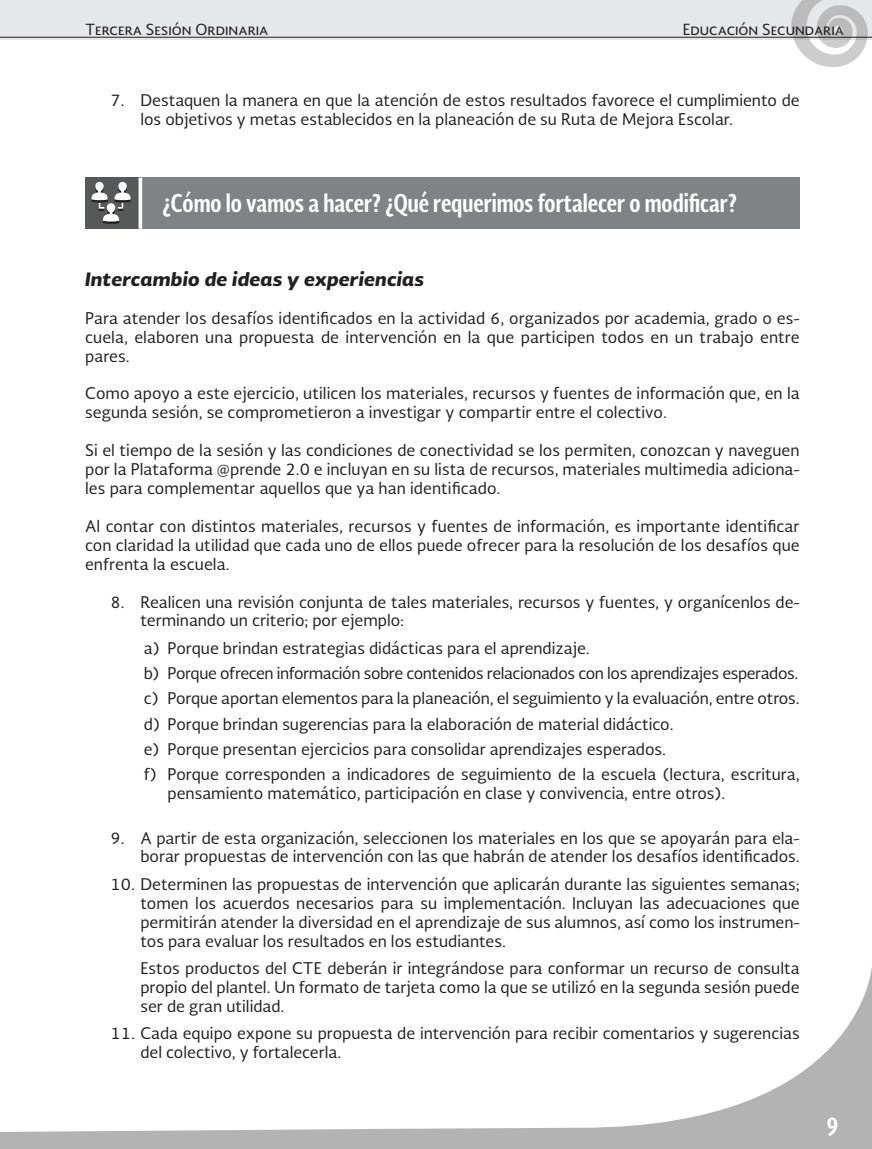
<style>
.page{position:relative;width:872px;height:1149px;background:#fff}
.page>*{position:absolute;margin:0;border:0;box-sizing:border-box;transform-origin:0 0}
.t1{font:700 25.5px "Soberana Sans Condensed";color:#fff}
.t2{font:700 24px "Soberana Sans Condensed";color:#fff}
.t3{font:18px "Soberana Sans Blacktalic";color:#231f20}
.t4{font:15.75px/18.9px "Soberana Sans";color:#231f20}
.t5{font:15px "Soberana Sans";color:#231f20}
</style>
<div class="page">
<div style="left:0;top:0;width:872px;height:39px;background:#e6e7e9"></div>
<svg style="left:0;top:967px;width:872px;height:181px"></svg>
<svg style="left:791px;top:0;width:76px;height:67px"></svg>
<hr style="left:0;top:37px;width:872px;height:1px;background:#231f20">
<div style="left:85px;top:178px;width:55px;height:51px;background:#57585a"></div>
<div style="left:140px;top:178px;width:659px;height:51px;background:#808285"></div>
<hr style="left:139px;top:178px;width:3px;height:51px;background:#fff">
<svg style="left:91px;top:182px;width:40px;height:42px"></svg>
<p class="t5" style="left:85px;top:19px;width:185px">Tercera Sesión Ordinaria</p>
<p class="t5" style="left:682px;top:19px;width:163px">Educación Secundaria</p>
<p class="t4" style="left:140px;top:90px;width:661px;text-indent:-30px">7. Destaquen la manera en que la atención de estos resultados favorece el cumplimiento de los objetivos y metas establecidos en la planeación de su Ruta de Mejora Escolar.</p>
<h2 class="t2" style="left:162px;top:187px;width:576px">¿Cómo lo vamos a hacer? ¿Qué requerimos fortalecer o modificar?</h2>
<p class="t3" style="left:85px;top:266px;width:340px">Intercambio de ideas y experiencias</p>
<p class="t4" style="left:85px;top:308px;width:716px;text-align:justify">Para atender los desafíos identificados en la actividad 6, organizados por academia, grado o es&shy;cuela, elaboren una propuesta de intervención en la que participen todos en un trabajo entre pares.</p>
<p class="t4" style="left:85px;top:383px;width:716px">Como apoyo a este ejercicio, utilicen los materiales, recursos y fuentes de información que, en la segunda sesión, se comprometieron a investigar y compartir entre el colectivo.</p>
<p class="t4" style="left:85px;top:440px;width:716px;text-align:justify">Si el tiempo de la sesión y las condiciones de conectividad se los permiten, conozcan y naveguen por la Plataforma @prende 2.0 e incluyan en su lista de recursos, materiales multimedia adiciona&shy;les para complementar aquellos que ya han identificado.</p>
<p class="t4" style="left:85px;top:516px;width:716px;text-align:justify">Al contar con distintos materiales, recursos y fuentes de información, es importante identificar con claridad la utilidad que cada uno de ellos puede ofrecer para la resolución de los desafíos que enfrenta la escuela.</p>
<p class="t4" style="left:140px;top:591px;width:661px;text-indent:-30px">8. Realicen una revisión conjunta de tales materiales, recursos y fuentes, y organícenlos de&shy;terminando un criterio; por ejemplo:</p>
<p class="t4" style="left:144px;top:634px;width:657px;line-height:25.3px">a) Porque brindan estrategias didácticas para el aprendizaje.<br>b) Porque ofrecen información sobre contenidos relacionados con los aprendizajes esperados. c) Porque aportan elementos para la planeación, el seguimiento y la evaluación, entre otros. d) Porque brindan sugerencias para la elaboración de material didáctico.<br>e) Porque presentan ejercicios para consolidar aprendizajes esperados.<br>f) Porque corresponden a indicadores de seguimiento de la escuela (lectura, escritura,</p>
<p class="t4" style="left:168px;top:783px;width:559px">pensamiento matemático, participación en clase y convivencia, entre otros).</p>
<p class="t4" style="left:111px;top:827px;width:690px;text-align:right">9. A partir de esta organización, seleccionen los materiales en los que se apoyarán para ela&shy;borar propuestas de intervención con las que habrán de atender los desafíos identificados.</p>
<p class="t4" style="left:140px;top:873px;width:661px;text-align:justify;text-indent:-30px">10. Determinen las propuestas de intervención que aplicarán durante las siguientes semanas; tomen los acuerdos necesarios para su implementación. Incluyan las adecuaciones que permitirán atender la diversidad en el aprendizaje de sus alumnos, así como los instrumen&shy;tos para evaluar los resultados en los estudiantes.</p>
<p class="t4" style="left:140px;top:957px;width:661px;text-align:justify">Estos productos del CTE deberán ir integrándose para conformar un recurso de consulta propio del plantel. Un formato de tarjeta como la que se utilizó en la segunda sesión puede ser de gran utilidad.</p>
<p class="t4" style="left:140px;top:1023px;width:661px;text-indent:-30px">11. Cada equipo expone su propuesta de intervención para recibir comentarios y sugerencias del colectivo, y fortalecerla.</p>
<h1 class="t1" style="left:826px;top:1108px;width:13px">9</h1>
</div>
